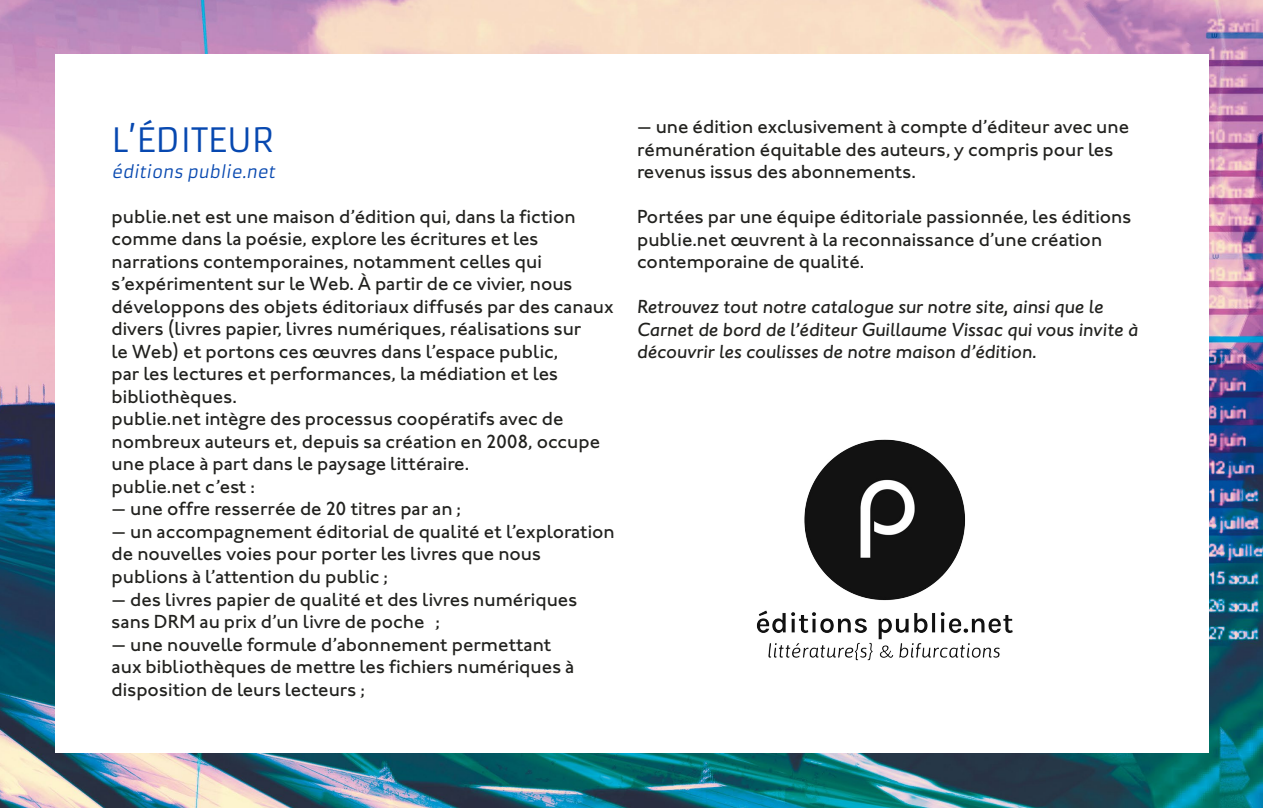
<style>
.page{position:relative;width:1263px;height:808px;background:#fff}
.page>*{position:absolute;margin:0;border:0;box-sizing:border-box;transform-origin:0 0}
.t1{font:33px "Armata";color:#0748b0}
.t2{font:500 19.5px/22.5px "Johnston ITC Std";color:#21211e}
.t3{font:italic 500 19.5px/22.5px "Johnston ITC Std";color:#21211e}
.t4{font:italic 16.5px "Armata";color:#0748b0}
</style>
<div class="page">
<img style="left:0;top:0;width:1263px;height:808px">
<div style="left:55px;top:55px;width:1153px;height:698px;background:#fff"></div>
<img style="left:756px;top:439px;width:257px;height:222px">
<h1 class="t1" style="left:112px;top:120px;width:164px">L’ÉDITEUR</h1>
<p class="t4" style="left:112px;top:162px;width:168px">éditions publie.net</p>
<p class="t2" style="left:112px;top:205px;width:503px">publie.net est une maison d’édition qui, dans la fiction comme dans la poésie, explore les écritures et les narrations contemporaines, notamment celles qui s’expérimentent sur le Web. À partir de ce vivier, nous développons des objets éditoriaux diffusés par des canaux divers (livres papier, livres numériques, réalisations sur<br>le Web) et portons ces œuvres dans l’espace public,<br>par les lectures et performances, la médiation et les bibliothèques.<br>publie.net intègre des processus coopératifs avec de nombreux auteurs et, depuis sa création en 2008, occupe une place à part dans le paysage littéraire.<br>publie.net c’est :</p>
<p class="t2" style="left:112px;top:498px;width:351px">— une offre resserrée de 20 titres par an ;</p>
<p class="t2" style="left:112px;top:520px;width:505px">— un accompagnement éditorial de qualité et l’exploration de nouvelles voies pour porter les livres que nous publions à l’attention du public ;</p>
<p class="t2" style="left:112px;top:588px;width:467px">— des livres papier de qualité et des livres numériques sans DRM au prix d’un livre de poche ;</p>
<p class="t2" style="left:112px;top:633px;width:464px">— une nouvelle formule d’abonnement permettant aux bibliothèques de mettre les fichiers numériques à disposition de leurs lecteurs ;</p>
<p class="t2" style="left:637px;top:115px;width:494px">— une édition exclusivement à compte d’éditeur avec une rémunération équitable des auteurs, y compris pour les revenus issus des abonnements.</p>
<p class="t2" style="left:637px;top:205px;width:496px">Portées par une équipe éditoriale passionnée, les éditions publie.net œuvrent à la reconnaissance d’une création contemporaine de qualité.</p>
<p class="t3" style="left:637px;top:296px;width:503px">Retrouvez tout notre catalogue sur notre site, ainsi que le<br>Carnet de bord de l’éditeur Guillaume Vissac qui vous invite à découvrir les coulisses de notre maison d’édition.</p>
</div>
